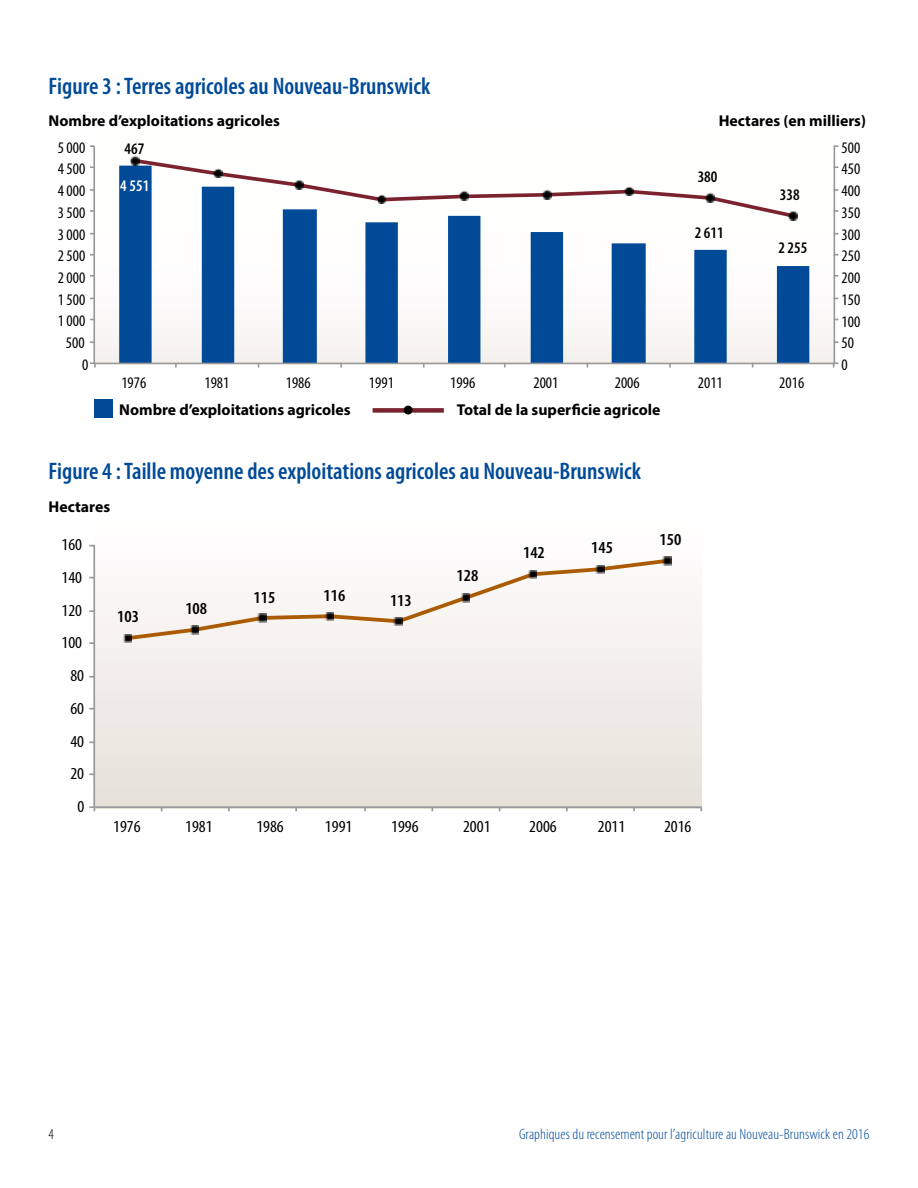
<style>
.page{position:relative;width:918px;height:1188px;background:#fff}
.page>*{position:absolute;margin:0;border:0;box-sizing:border-box;transform-origin:0 0}
.t1{font:600 condensed 24px "Myriad Pro";color:#004a97}
.t2{font:condensed 16.8px "Myriad Pro";color:#000;scale:1.06 1}
.t3{font:600 condensed 16.8px "Myriad Pro";color:#000;scale:1.06 1}
.t4{font:condensed 16.2px "Myriad Pro";color:#000}
.t5{font:600 condensed 16.2px "Myriad Pro";color:#000}
.t6{font:600 condensed 16.2px "Myriad Pro";color:#fff}
.t7{font:700 15.75px "Myriad Pro";color:#000}
.t8{font:300 condensed 15px "Myriad Pro";letter-spacing:.005em;color:#004a97;scale:1.05 1}
.t9{font:300 condensed 15px "Myriad Pro";color:#000}
</style>
<div class="page">
<svg style="left:119px;top:167px;width:690px;height:196px"></svg>
<hr style="left:834px;top:146px;width:1px;height:217px;background:#989898">
<hr style="left:93px;top:146px;width:2px;height:217px;background:#989898">
<hr style="left:94px;top:363px;width:740px;height:1px;background:#989898">
<svg style="left:90px;top:362px;width:6px;height:6px"></svg>
<svg style="left:833px;top:362px;width:5px;height:6px"></svg>
<svg style="left:130px;top:162px;width:667px;height:58px"></svg>
<img style="left:690px;top:219px;width:47px;height:31px">
<img style="left:774px;top:235px;width:35px;height:31px">
<img style="left:119px;top:155px;width:36px;height:12px">
<img style="left:693px;top:164px;width:36px;height:31px">
<img style="left:776px;top:182px;width:33px;height:30px">
<div style="left:94px;top:399px;width:18px;height:19px;background:#004a97"></div>
<div style="left:373px;top:408px;width:71px;height:5px;background:#7a232e"></div>
<div style="left:404px;top:406px;width:9px;height:9px;border:2px solid #000;border-radius:50%"></div>
<svg style="left:89px;top:544px;width:614px;height:268px;fill:#eeebe7"></svg>
<hr style="left:93px;top:545px;width:2px;height:262px;background:#989898">
<hr style="left:94px;top:806px;width:608px;height:2px;background:#989898">
<svg style="left:89px;top:806px;width:6px;height:5px"></svg>
<div style="left:124px;top:557px;width:548px;height:85px;background:#f9f7f4"></div>
<svg style="left:123px;top:634px;width:9px;height:9px"></svg>
<svg style="left:191px;top:626px;width:8px;height:8px"></svg>
<svg style="left:258px;top:614px;width:8px;height:8px"></svg>
<svg style="left:325px;top:612px;width:8px;height:9px"></svg>
<svg style="left:394px;top:617px;width:8px;height:9px"></svg>
<svg style="left:461px;top:594px;width:9px;height:8px"></svg>
<svg style="left:528px;top:570px;width:9px;height:9px"></svg>
<svg style="left:596px;top:565px;width:8px;height:9px"></svg>
<svg style="left:663px;top:557px;width:8px;height:8px"></svg>
<h1 class="t1" style="left:49px;top:73px;width:383px">Figure 3 : Terres agricoles au Nouveau-Brunswick</h1>
<p class="t7" style="left:49px;top:110px;width:233px">Nombre d’exploitations agricoles</p>
<p class="t7" style="left:719px;top:110px;width:149px">Hectares (en milliers)</p>
<p class="t4" style="left:58px;top:139px;width:29px">5 000</p>
<p class="t4" style="left:58px;top:160px;width:29px">4 500</p>
<p class="t4" style="left:58px;top:182px;width:29px">4 000</p>
<p class="t4" style="left:58px;top:204px;width:29px">3 500</p>
<p class="t4" style="left:58px;top:225px;width:29px">3 000</p>
<p class="t4" style="left:58px;top:247px;width:29px">2 500</p>
<p class="t4" style="left:58px;top:269px;width:29px">2 000</p>
<p class="t4" style="left:58px;top:291px;width:29px">1 500</p>
<p class="t4" style="left:58px;top:312px;width:29px">1 000</p>
<p class="t4" style="left:66px;top:334px;width:20px">500</p>
<p class="t4" style="left:82px;top:356px;width:8px">0</p>
<p class="t5" style="left:124px;top:140px;width:21px">467</p>
<p class="t6" style="left:120px;top:177px;width:30px">4 551</p>
<p class="t5" style="left:698px;top:168px;width:21px">380</p>
<p class="t5" style="left:695px;top:224px;width:30px">2 611</p>
<p class="t5" style="left:780px;top:186px;width:21px">338</p>
<p class="t5" style="left:778px;top:239px;width:30px">2 255</p>
<p class="t4" style="left:121px;top:374px;width:26px">1976</p>
<p class="t4" style="left:205px;top:374px;width:26px">1981</p>
<p class="t4" style="left:286px;top:374px;width:26px">1986</p>
<p class="t4" style="left:369px;top:374px;width:26px">1991</p>
<p class="t4" style="left:450px;top:374px;width:26px">1996</p>
<p class="t4" style="left:533px;top:374px;width:26px">2001</p>
<p class="t4" style="left:615px;top:374px;width:26px">2006</p>
<p class="t4" style="left:698px;top:374px;width:26px">2011</p>
<p class="t4" style="left:779px;top:374px;width:26px">2016</p>
<p class="t7" style="left:119px;top:399px;width:233px">Nombre d’exploitations agricoles</p>
<p class="t7" style="left:457px;top:399px;width:205px">Total de la superficie agricole</p>
<h1 class="t1" style="left:49px;top:458px;width:594px">Figure 4 : Taille moyenne des exploitations agricoles au Nouveau-Brunswick</h1>
<p class="t7" style="left:49px;top:496px;width:63px">Hectares</p>
<p class="t2" style="left:61px;top:535px;width:21px">160</p>
<p class="t2" style="left:61px;top:568px;width:21px">140</p>
<p class="t2" style="left:61px;top:601px;width:21px">120</p>
<p class="t2" style="left:61px;top:634px;width:21px">100</p>
<p class="t2" style="left:70px;top:666px;width:14px">80</p>
<p class="t2" style="left:70px;top:699px;width:14px">60</p>
<p class="t2" style="left:70px;top:732px;width:14px">40</p>
<p class="t2" style="left:70px;top:765px;width:14px">20</p>
<p class="t2" style="left:78px;top:798px;width:8px">0</p>
<p class="t3" style="left:117px;top:608px;width:22px">103</p>
<p class="t3" style="left:185px;top:599px;width:22px">108</p>
<p class="t3" style="left:254px;top:588px;width:22px">115</p>
<p class="t3" style="left:324px;top:586px;width:22px">116</p>
<p class="t3" style="left:390px;top:591px;width:22px">113</p>
<p class="t3" style="left:457px;top:567px;width:22px">128</p>
<p class="t3" style="left:523px;top:544px;width:22px">142</p>
<p class="t3" style="left:591px;top:539px;width:22px">145</p>
<p class="t3" style="left:660px;top:531px;width:22px">150</p>
<p class="t2" style="left:113px;top:818px;width:27px">1976</p>
<p class="t2" style="left:185px;top:818px;width:27px">1981</p>
<p class="t2" style="left:256px;top:818px;width:27px">1986</p>
<p class="t2" style="left:325px;top:818px;width:27px">1991</p>
<p class="t2" style="left:391px;top:818px;width:27px">1996</p>
<p class="t2" style="left:463px;top:818px;width:27px">2001</p>
<p class="t2" style="left:529px;top:818px;width:27px">2006</p>
<p class="t2" style="left:598px;top:818px;width:27px">2011</p>
<p class="t2" style="left:664px;top:818px;width:27px">2016</p>
<p class="t4" style="left:842px;top:139px;width:20px">500</p>
<p class="t4" style="left:842px;top:160px;width:20px">450</p>
<p class="t4" style="left:842px;top:182px;width:20px">400</p>
<p class="t4" style="left:842px;top:204px;width:20px">350</p>
<p class="t4" style="left:842px;top:226px;width:20px">300</p>
<p class="t4" style="left:842px;top:247px;width:20px">250</p>
<p class="t4" style="left:842px;top:269px;width:20px">200</p>
<p class="t4" style="left:842px;top:291px;width:20px">150</p>
<p class="t4" style="left:842px;top:312px;width:20px">100</p>
<p class="t4" style="left:842px;top:334px;width:14px">50</p>
<p class="t4" style="left:842px;top:356px;width:8px">0</p>
<p class="t9" style="left:49px;top:1126px;width:7px">4</p>
<p class="t8" style="left:519px;top:1126px;width:335px">Graphiques du recensement pour l’agriculture au Nouveau-Brunswick en 2016</p>
</div>
